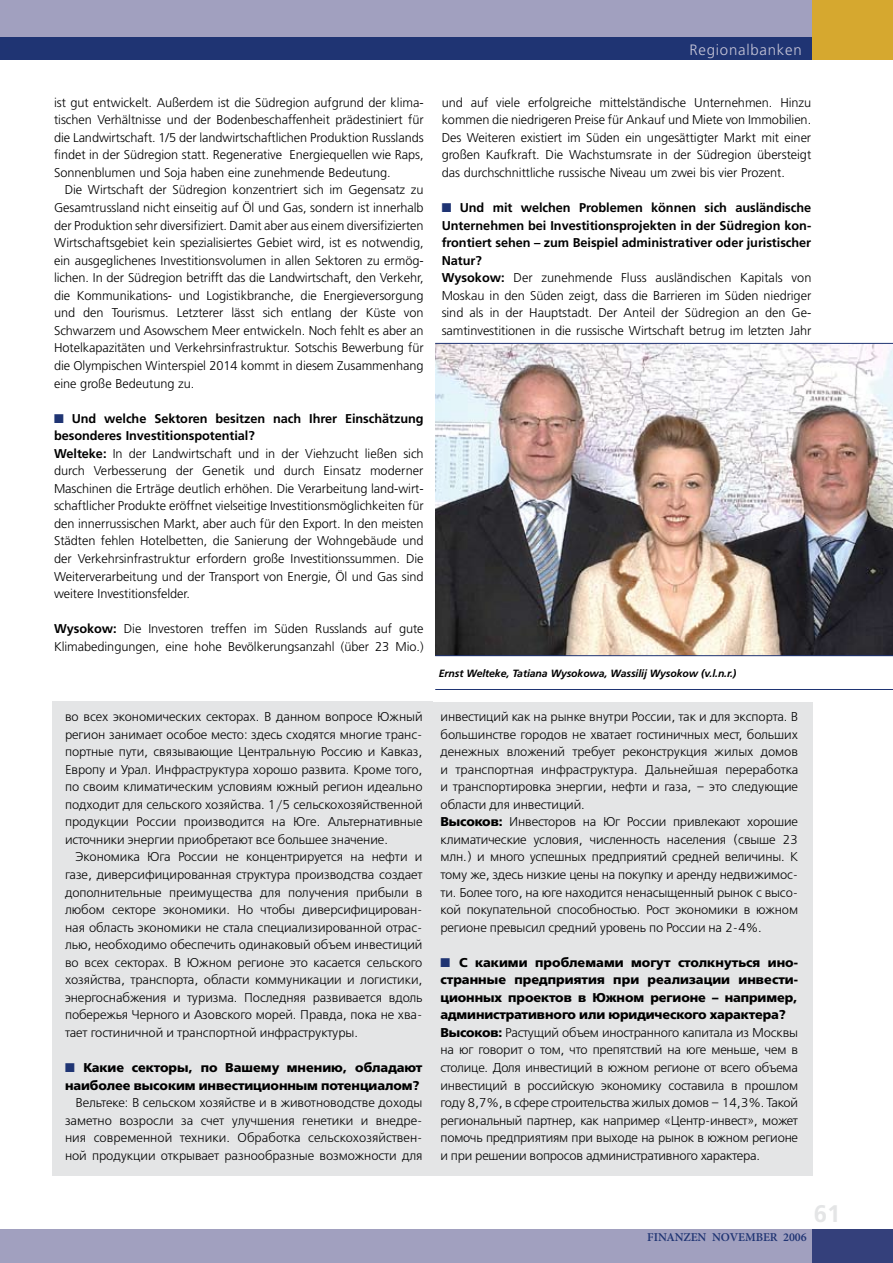
<style>
.page{position:relative;width:893px;height:1263px;background:#fff}
.page>*{position:absolute;margin:0;border:0;box-sizing:border-box;transform-origin:0 0}
.t1{font:700 24px "Frutiger";color:#e4e5e6}
.t2{font:300 15px "Frutiger";letter-spacing:.05em;color:#c5c4d7}
.t3{font:300 12.75px/17.5px "Frutiger";letter-spacing:-.005em;color:#000;text-align:justify}
.t4{font:12.75px/17.5px "Free Set Light C";letter-spacing:-.01em;color:#000;text-align:justify}
.t5{font:12.75px/17.5px "Free Set Bold C";letter-spacing:-.005em;color:#000}
.t6{font:600 12px "Minion Pro";letter-spacing:-.005em;color:#1f3473}
.t7{font:italic 700 10.5px "Frutiger";letter-spacing:-.01em;color:#000}
.s1{color:#1f3473}
.s2{font-weight:700}
.s3{font-family:"Free Set Bold C"}
</style>
<div class="page">
<div style="left:0;top:1px;width:893px;height:59px;background:#1f3473"></div>
<div style="left:0;top:0;width:893px;height:37px;background:#a1a0bf"></div>
<div style="left:812px;top:0;width:81px;height:60px;background:#d6a82f"></div>
<div style="left:0;top:1229px;width:814px;height:34px;background:#a1a0bf"></div>
<div style="left:812px;top:1229px;width:81px;height:34px;background:#34407b"></div>
<div style="left:53px;top:702px;width:760px;height:474px;background:#e4e5e6"></div>
<img style="left:435px;top:344px;width:458px;height:311px">
<hr style="left:435px;top:343px;width:458px;height:1px;background:#1f3473">
<hr style="left:435px;top:689px;width:458px;height:1px;background:#1f3473">
<hr style="left:435px;top:655px;width:458px;height:1px;background:#1f3473">
<p class="t3" style="left:54px;top:93px;width:371px">ist gut entwickelt. Außerdem ist die Südregion aufgrund der klima&shy;tischen Verhältnisse und der Bodenbeschaffenheit prädestiniert für die Landwirtschaft. 1/5 der landwirtschaftlichen Produktion Russlands findet in der Südregion statt. Regenerative Energiequellen wie Raps, Sonnenblumen und Soja haben eine zunehmende Bedeutung.</p>
<p class="t3" style="left:54px;top:181px;width:371px;text-indent:11px">Die Wirtschaft der Südregion konzentriert sich im Gegensatz zu Gesamtrussland nicht einseitig auf Öl und Gas, sondern ist innerhalb der Produktion sehr diversifiziert. Damit aber aus einem diversifizierten Wirtschaftsgebiet kein spezialisiertes Gebiet wird, ist es notwendig, ein ausgeglichenes Investitionsvolumen in allen Sektoren zu ermög&shy;lichen. In der Südregion betrifft das die Landwirtschaft, den Verkehr, die Kommunikations- und Logistikbranche, die Energieversorgung und den Tourismus. Letzterer lässt sich entlang der Küste von Schwarzem und Asowschem Meer entwickeln. Noch fehlt es aber an Hotelkapazitäten und Verkehrsinfrastruktur. Sotschis Bewerbung für die Olympischen Winterspiel 2014 kommt in diesem Zusammenhang eine große Bedeutung zu.</p>
<p class="t3" style="left:54px;top:409px;width:371px;text-align:left"><span class="s1">■</span> <span class="s2">Und welche Sektoren besitzen nach Ihrer Einschätzung besonderes Investitionspotential?<br>Welteke:</span> In der Landwirtschaft und in der Viehzucht ließen sich durch Verbesserung der Genetik und durch Einsatz moderner Maschinen die Erträge deutlich erhöhen. Die Verarbeitung land-wirt&shy;schaftlicher Produkte eröffnet vielseitige Investitionsmöglichkeiten für den innerrussischen Markt, aber auch für den Export. In den meisten Städten fehlen Hotelbetten, die Sanierung der Wohngebäude und der Verkehrsinfrastruktur erfordern große Investitionssummen. Die Weiterverarbeitung und der Transport von Energie, Öl und Gas sind weitere Investitionsfelder.</p>
<p class="t3" style="left:54px;top:620px;width:371px"><span class="s2">Wysokow:</span> Die Investoren treffen im Süden Russlands auf gute<br>Klimabedingungen, eine hohe Bevölkerungsanzahl (über 23 Mio.)</p>
<p class="t4" style="left:65px;top:708px;width:359px">во всех экономических секторах. В данном вопросе Южный регион занимает особое место: здесь сходятся многие транс&shy;портные пути, связывающие Центральную Россию и Кавказ, Европу и Урал. Инфраструктура хорошо развита. Кроме того, по своим климатическим условиям южный регион идеально подходит для сельского хозяйства. 1/5 сельскохозяйственной продукции России производится на Юге. Альтернативные источники энергии приобретают все большее значение.</p>
<p class="t4" style="left:65px;top:849px;width:359px;text-indent:11px">Экономика Юга России не концентрируется на нефти и газе, диверсифицированная структура производства создает дополнительные преимущества для получения прибыли в любом секторе экономики. Но чтобы диверсифицирован&shy;ная область экономики не стала специализированной отрас&shy;лью, необходимо обеспечить одинаковый объем инвестиций во всех секторах. В Южном регионе это касается сельского хозяйства, транспорта, области коммуникации и логистики, энергоснабжения и туризма. Последняя развивается вдоль побережья Черного и Азовского морей. Правда, пока не хва&shy;тает гостиничной и транспортной инфраструктуры.</p>
<p class="t5" style="left:65px;top:1059px;width:359px"><span class="s1">■</span> Какие секторы, по Вашему мнению, обладают наиболее высоким инвестиционным потенциалом?</p>
<p class="t4" style="left:65px;top:1094px;width:359px;text-indent:11px">Вельтеке: В сельском хозяйстве и в животноводстве доходы заметно возросли за счет улучшения генетики и внедре&shy;ния современной техники. Обработка сельскохозяйствен&shy;ной продукции открывает разнообразные возможности для</p>
<p class="t2" style="left:689px;top:41px;width:114px">Regionalbanken</p>
<p class="t3" style="left:442px;top:93px;width:371px">und auf viele erfolgreiche mittelständische Unternehmen. Hinzu kommen die niedrigeren Preise für Ankauf und Miete von Immobilien.<br>Des Weiteren existiert im Süden ein ungesättigter Markt mit einer großen Kaufkraft. Die Wachstumsrate in der Südregion übersteigt das durchschnittliche russische Niveau um zwei bis vier Prozent.</p>
<p class="t3" style="left:442px;top:199px;width:371px;text-align:left"><span class="s1">■</span> <span class="s2">Und mit welchen Problemen können sich ausländische Unternehmen bei Investitionsprojekten in der Südregion kon&shy;frontiert sehen – zum Beispiel administrativer oder juristischer Natur?<br>Wysokow:</span> Der zunehmende Fluss ausländischen Kapitals von Moskau in den Süden zeigt, dass die Barrieren im Süden niedriger sind als in der Hauptstadt. Der Anteil der Südregion an den Ge&shy;samtinvestitionen in die russische Wirtschaft betrug im letzten Jahr</p>
<p class="t7" style="left:439px;top:667px;width:299px">Ernst Welteke, Tatiana Wysokowa, Wassilij Wysokow (v.l.n.r.)</p>
<p class="t4" style="left:441px;top:708px;width:359px;text-align:left">инвестиций как на рынке внутри России, так и для экспорта. В большинстве городов не хватает гостиничных мест, больших денежных вложений требует реконструкция жилых домов и транспортная инфраструктура. Дальнейшая переработка и транспортировка энергии, нефти и газа, – это следующие области для инвестиций.<br><span class="s3">Высоков:</span> Инвесторов на Юг России привлекают хорошие климатические условия, численность населения (свыше 23 млн.) и много успешных предприятий средней величины. К тому же, здесь низкие цены на покупку и аренду недвижимос&shy;ти. Более того, на юге находится ненасыщенный рынок с высо&shy;кой покупательной способностью. Рост экономики в южном регионе превысил средний уровень по России на 2-4%.</p>
<p class="t5" style="left:441px;top:953px;width:359px;text-align:justify"><span class="s1">■</span> С какими проблемами могут столкнуться ино&shy;странные предприятия при реализации инвести&shy;ционных проектов в Южном регионе – например, административного или юридического характера?</p>
<p class="t4" style="left:441px;top:1024px;width:359px"><span class="s3">Высоков:</span> Растущий объем иностранного капитала из Москвы на юг говорит о том, что препятствий на юге меньше, чем в столице. Доля инвестиций в южном регионе от всего объема инвестиций в российскую экономику составила в прошлом году 8,7%, в сфере строительства жилых домов – 14,3%. Такой региональный партнер, как например «Центр-инвест», может помочь предприятиям при выходе на рынок в южном регионе и при решении вопросов административного характера.</p>
<p class="t6" style="left:647px;top:1230px;width:161px">FINANZEN NOVEMBER 2006</p>
<h1 class="t1" style="left:814px;top:1199px;width:28px">61</h1>
</div>
